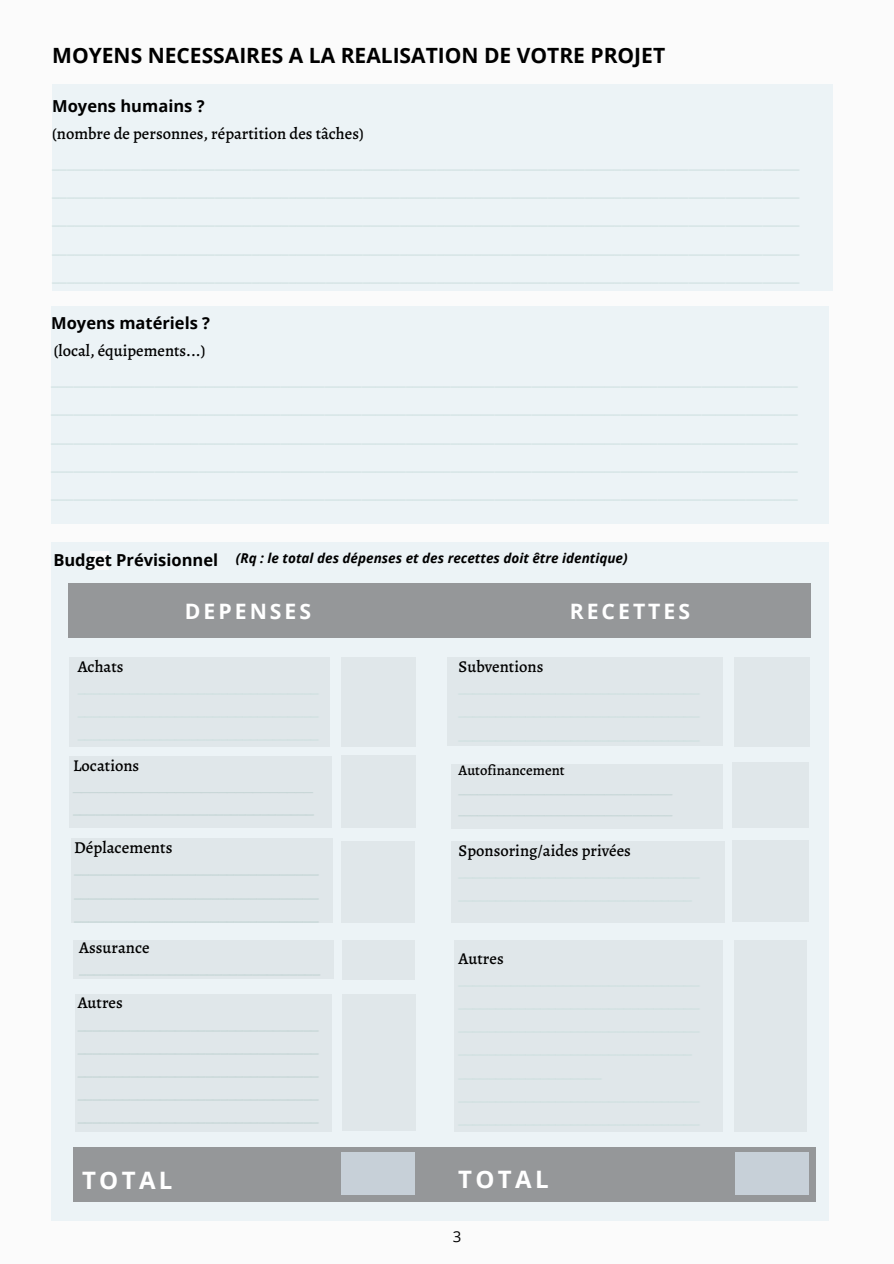
<style>
.page{position:relative;width:894px;height:1264px;background:#fff}
.page>*{position:absolute;margin:0;border:0;box-sizing:border-box;transform-origin:0 0}
.t1{font:700 24px "Open Sans";letter-spacing:.14em;color:#fff}
.t2{font:700 21.3px "Open Sans";letter-spacing:.14em;color:#fff}
.t3{font:700 21px "Open Sans";color:#000}
.t4{font:500 16.8px "Alegreya";color:#000}
.t5{font:500 16.5px "Alegreya";color:#000}
.t6{font:700 16.5px "Open Sans";color:#000}
.t7{font:15.45px "Arimo";color:#cfe0e0}
.t8{font:15px "Open Sans";color:#000}
.t9{font:500 14.7px/20.5px "Alegreya";color:#cfe0e0}
.t10{font:500 14.7px "Alegreya";color:#000}
.t11{font:italic 700 13.5px "Open Sans";color:#000}
</style>
<div class="page">
<div style="left:0;top:0;width:893px;height:1263px;background:#fbfbfb"></div>
<div style="left:51px;top:306px;width:777px;height:218px;background:#ecf3f6"></div>
<div style="left:51px;top:542px;width:777px;height:678px;background:#ecf3f6"></div>
<div style="left:90px;top:551px;width:18px;height:18px;background:#fbfbfb"></div>
<div style="left:52px;top:84px;width:780px;height:207px;background:#ecf3f6"></div>
<div style="left:68px;top:584px;width:742px;height:54px;background:#959799"></div>
<div style="left:73px;top:1147px;width:742px;height:54px;background:#959799"></div>
<div style="left:341px;top:657px;width:75px;height:89px;background:#e0e7ea"></div>
<div style="left:69px;top:657px;width:260px;height:89px;background:#e0e7ea"></div>
<div style="left:447px;top:657px;width:275px;height:88px;background:#e0e7ea"></div>
<div style="left:69px;top:756px;width:263px;height:71px;background:#e0e7ea"></div>
<div style="left:72px;top:839px;width:260px;height:83px;background:#e0e7ea"></div>
<div style="left:341px;top:755px;width:75px;height:72px;background:#e0e7ea"></div>
<div style="left:73px;top:940px;width:261px;height:38px;background:#e0e7ea"></div>
<div style="left:341px;top:841px;width:74px;height:81px;background:#e0e7ea"></div>
<div style="left:342px;top:940px;width:72px;height:39px;background:#e0e7ea"></div>
<div style="left:75px;top:994px;width:257px;height:137px;background:#e0e7ea"></div>
<div style="left:342px;top:994px;width:73px;height:136px;background:#e0e7ea"></div>
<div style="left:734px;top:657px;width:74px;height:89px;background:#e0e7ea"></div>
<div style="left:451px;top:764px;width:271px;height:64px;background:#e0e7ea"></div>
<div style="left:732px;top:762px;width:76px;height:66px;background:#e0e7ea"></div>
<div style="left:451px;top:841px;width:273px;height:81px;background:#e0e7ea"></div>
<div style="left:732px;top:840px;width:76px;height:81px;background:#e0e7ea"></div>
<div style="left:454px;top:940px;width:268px;height:191px;background:#e0e7ea"></div>
<div style="left:734px;top:940px;width:72px;height:191px;background:#e0e7ea"></div>
<div style="left:341px;top:1151px;width:73px;height:43px;background:#c7d0d8"></div>
<div style="left:735px;top:1151px;width:73px;height:43px;background:#c7d0d8"></div>
<p class="t3" style="left:52px;top:41px;width:614px">MOYENS NECESSAIRES A LA REALISATION DE VOTRE PROJET</p>
<p class="t6" style="left:52px;top:94px;width:154px">Moyens humains ?</p>
<p class="t5" style="left:52px;top:122px;width:313px">(nombre de personnes, répartition des tâches)</p>
<p class="t6" style="left:51px;top:311px;width:160px">Moyens matériels ?</p>
<p class="t5" style="left:54px;top:339px;width:153px">(local, équipements...)</p>
<p class="t6" style="left:53px;top:548px;width:166px">Budget Prévisionnel</p>
<p class="t11" style="left:236px;top:548px;width:393px">(Rq : le total des dépenses et des recettes doit être identique)</p>
<p class="t2" style="left:185px;top:596px;width:128px">DEPENSES</p>
<p class="t2" style="left:569px;top:596px;width:122px">RECETTES</p>
<p class="t5" style="left:78px;top:655px;width:47px">Achats</p>
<p class="t5" style="left:458px;top:655px;width:86px">Subventions</p>
<p class="t5" style="left:73px;top:754px;width:68px">Locations</p>
<p class="t7" style="left:73px;top:776px;width:241px">____________________________</p>
<p class="t4" style="left:74px;top:835px;width:100px">Déplacements</p>
<p class="t5" style="left:79px;top:936px;width:72px">Assurance</p>
<p class="t5" style="left:78px;top:991px;width:47px">Autres</p>
<p class="t10" style="left:458px;top:760px;width:108px">Autofinancement</p>
<p class="t9" style="left:458px;top:778px;width:215px">________________________________ ________________________________</p>
<p class="t5" style="left:458px;top:839px;width:174px">Sponsoring/aides privées</p>
<p class="t5" style="left:458px;top:947px;width:47px">Autres</p>
<h1 class="t1" style="left:82px;top:1163px;width:92px">TOTAL</h1>
<h1 class="t1" style="left:458px;top:1162px;width:92px">TOTAL</h1>
<p class="t8" style="left:452px;top:1225px;width:10px">3</p>
</div>
